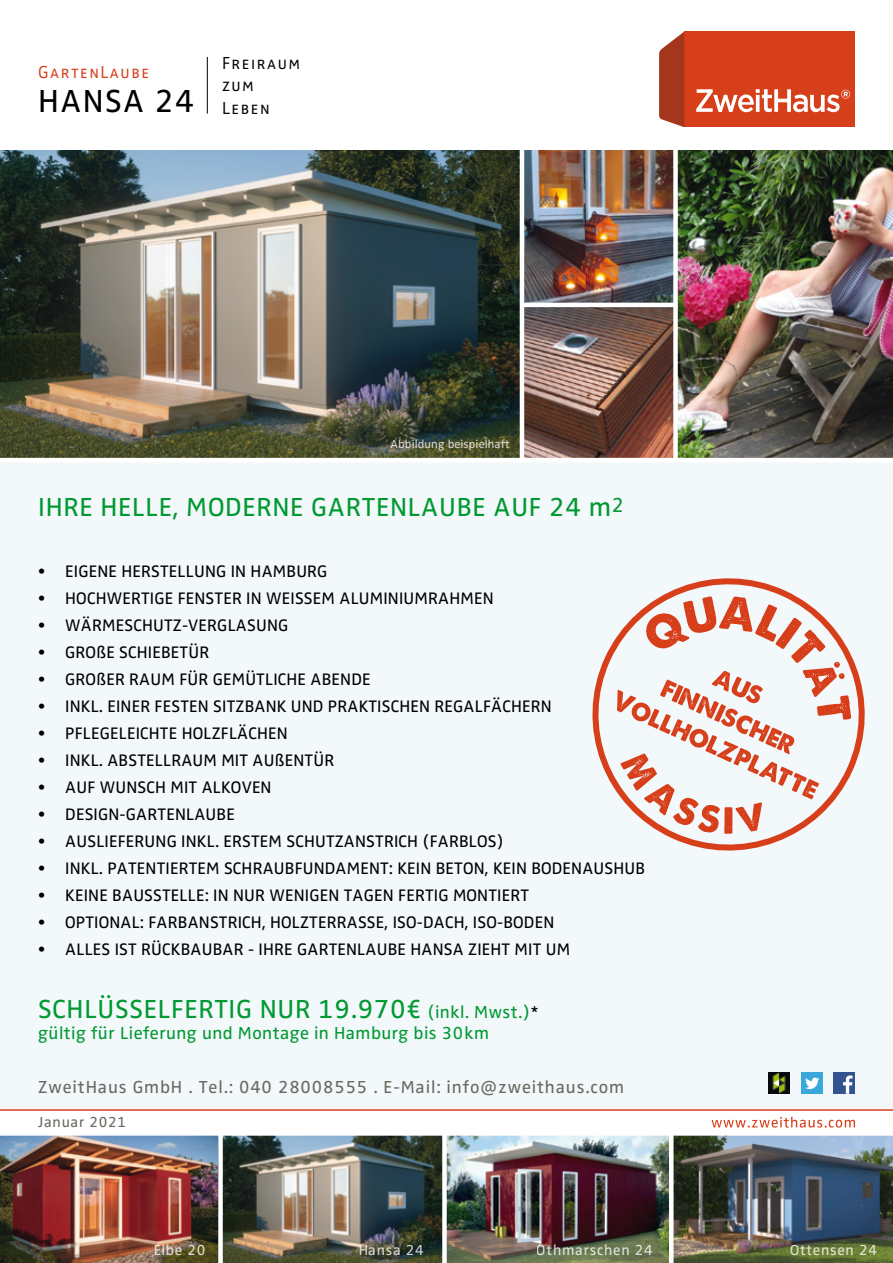
<style>
.page{position:relative;width:893px;height:1263px;background:#fff}
.page>*{position:absolute;margin:0;border:0;box-sizing:border-box;transform-origin:0 0}
.t1{font:33px "Zwo";letter-spacing:.04em;color:#000}
.t2{font:27px "Zwo";letter-spacing:.025em;color:#009932}
.t3{font:18px "Zwo";letter-spacing:.05em;color:#6a6861}
.t4{font:18px "Zwo";letter-spacing:.025em;color:#009932}
.t5{font:18px/22.4px "Zwo Semi Light SC";letter-spacing:.05em;color:#000}
.t6{font:18px "Zwo Semi Light SC";letter-spacing:.05em;color:#d73e1a}
.t7{font:17.25px "Zwo";letter-spacing:.01em;color:#000}
.t8{font:15px "Zwo";letter-spacing:.05em;color:#fff}
.t9{font:15px "Zwo";letter-spacing:.05em;color:#6a6861}
.t10{font:12px "Zwo";letter-spacing:.01em;color:#fff}
.s1{font-size:18px}
.s2{font-size:18px;color:#000}
</style>
<div class="page">
<div style="left:0;top:446px;width:893px;height:664px;background:#f3f8fa"></div>
<img style="left:678px;top:151px;width:215px;height:307px">
<img style="left:524px;top:307px;width:149px;height:151px">
<div style="left:684px;top:31px;width:171px;height:96px;background:#d73e1a"></div>
<svg style="left:659px;top:32px;width:25px;height:95px;background:#b1533c"></svg>
<svg style="left:696px;top:89px;width:154px;height:23px"></svg>
<div style="left:833px;top:1073px;width:22px;height:21px;background:#325390"></div>
<svg style="left:843px;top:1075px;width:9px;height:19px"></svg>
<div style="left:801px;top:1073px;width:22px;height:21px;background:#3aa8db"></div>
<svg style="left:805px;top:1077px;width:14px;height:12px"></svg>
<hr style="left:207px;top:57px;width:1px;height:57px;background:#000">
<svg style="left:592px;top:578px;width:273px;height:273px"></svg>
<svg style="left:617px;top:596px;width:234px;height:238px"></svg>
<img style="left:524px;top:151px;width:149px;height:152px">
<img style="left:0;top:151px;width:520px;height:307px">
<hr style="left:520px;top:137px;width:4px;height:323px;background:#fff">
<hr style="left:0;top:1109px;width:893px;height:2px;background:#d73e1a">
<hr style="left:0;top:458px;width:893px;height:4px;background:#fff">
<img style="left:768px;top:1073px;width:22px;height:21px">
<img style="left:223px;top:1136px;width:670px;height:127px">
<img style="left:0;top:1136px;width:218px;height:127px">
<div style="left:442px;top:1132px;width:5px;height:131px;background:#fff"></div>
<hr style="left:669px;top:1132px;width:4px;height:131px;background:#fff">
<svg style="left:712px;top:1117px;width:143px;height:10px"></svg>
<div style="left:673px;top:137px;width:5px;height:323px;background:#fff"></div>
<p class="t6" style="left:38px;top:62px;width:113px">GartenLaube</p>
<h1 class="t1" style="left:38px;top:82px;width:157px">HANSA 24</h1>
<p class="t5" style="left:222px;top:52px;width:80px">Freiraum zum<br>Leben</p>
<p class="t10" style="left:390px;top:437px;width:121px">Abbildung beispielhaft</p>
<h2 class="t2" style="left:38px;top:491px;width:587px">IHRE HELLE, MODERNE GARTENLAUBE AUF 24 m<sup>2</sup></h2>
<p class="t7" style="left:38px;top:561px;width:291px">• EIGENE HERSTELLUNG IN HAMBURG</p>
<p class="t7" style="left:38px;top:588px;width:457px">• HOCHWERTIGE FENSTER IN WEISSEM ALUMINIUMRAHMEN</p>
<p class="t7" style="left:38px;top:615px;width:252px">• WÄRMESCHUTZ-VERGLASUNG</p>
<p class="t7" style="left:38px;top:642px;width:172px">• GROßE SCHIEBETÜR</p>
<p class="t7" style="left:38px;top:669px;width:334px">• GROßER RAUM FÜR GEMÜTLICHE ABENDE</p>
<p class="t7" style="left:38px;top:696px;width:515px">• INKL. EINER FESTEN SITZBANK UND PRAKTISCHEN REGALFÄCHERN</p>
<p class="t7" style="left:38px;top:723px;width:251px">• PFLEGELEICHTE HOLZFLÄCHEN</p>
<p class="t7" style="left:38px;top:750px;width:297px">• INKL. ABSTELLRAUM MIT AUßENTÜR</p>
<p class="t7" style="left:38px;top:777px;width:235px">• AUF WUNSCH MIT ALKOVEN</p>
<p class="t7" style="left:38px;top:804px;width:198px">• DESIGN-GARTENLAUBE</p>
<p class="t7" style="left:38px;top:831px;width:467px">• AUSLIEFERUNG INKL. ERSTEM SCHUTZANSTRICH (FARBLOS)</p>
<p class="t7" style="left:38px;top:858px;width:608px">• INKL. PATENTIERTEM SCHRAUBFUNDAMENT: KEIN BETON, KEIN BODENAUSHUB</p>
<p class="t7" style="left:38px;top:885px;width:492px">• KEINE BAUSSTELLE: IN NUR WENIGEN TAGEN FERTIG MONTIERT</p>
<p class="t7" style="left:38px;top:912px;width:517px">• OPTIONAL: FARBANSTRICH, HOLZTERRASSE, ISO-DACH, ISO-BODEN</p>
<p class="t7" style="left:38px;top:939px;width:533px">• ALLES IST RÜCKBAUBAR - IHRE GARTENLAUBE HANSA ZIEHT MIT UM</p>
<h2 class="t2" style="left:38px;top:993px;width:502px">SCHLÜSSELFERTIG NUR 19.970€ <span class="s1">(inkl. Mwst.)</span><span class="s2">*</span></h2>
<p class="t4" style="left:38px;top:1023px;width:452px">gültig für Lieferung und Montage in Hamburg bis 30km</p>
<p class="t3" style="left:38px;top:1076px;width:587px">ZweitHaus GmbH . Tel.: 040 28008555 . E-Mail: info@zweithaus.com</p>
<p class="t9" style="left:38px;top:1114px;width:90px">Januar 2021</p>
<p class="t8" style="left:153px;top:1242px;width:54px">Elbe 20</p>
<p class="t8" style="left:358px;top:1242px;width:67px">Hansa 24</p>
<p class="t8" style="left:537px;top:1242px;width:117px">Othmarschen 24</p>
<p class="t8" style="left:790px;top:1242px;width:88px">Ottensen 24</p>
</div>
